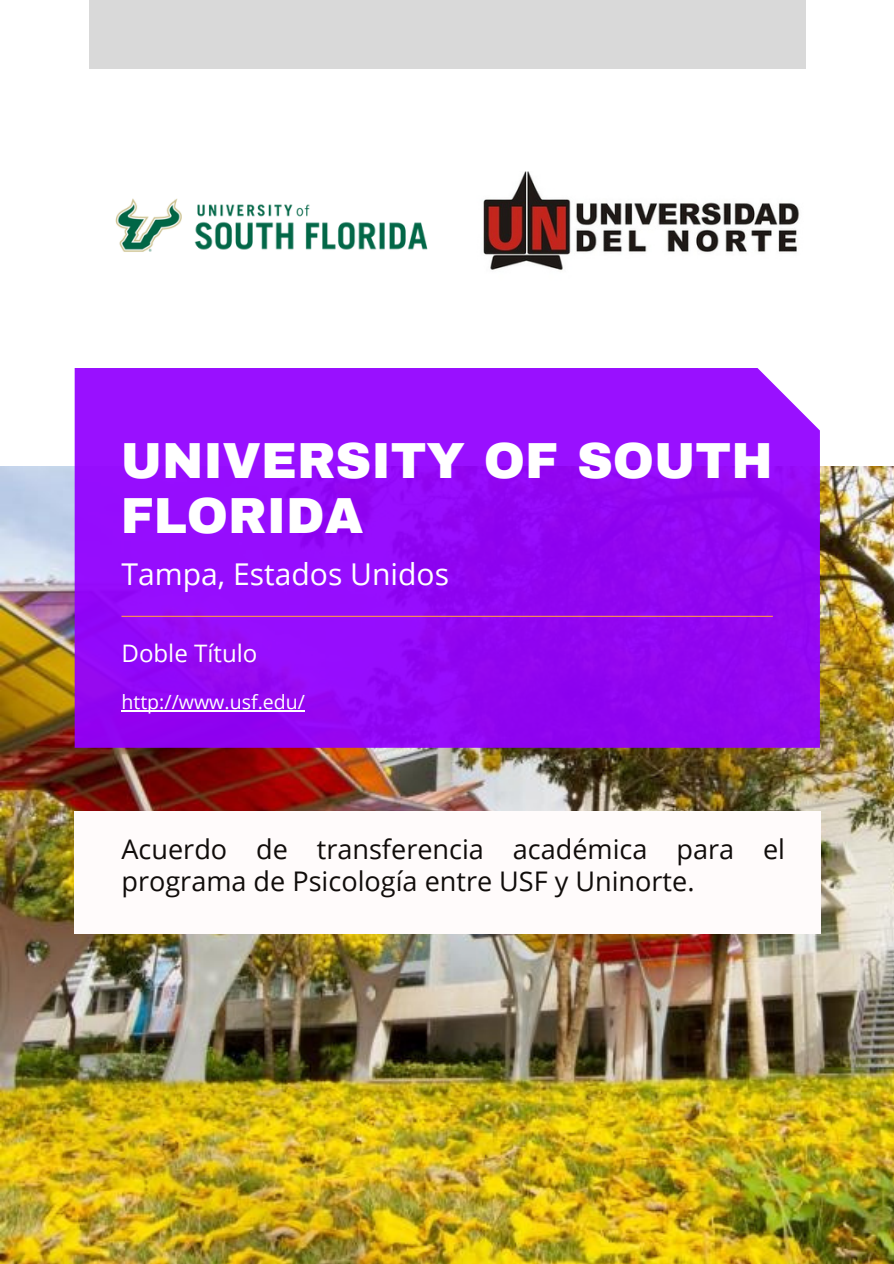
<style>
.page{position:relative;width:894px;height:1264px;background:#fff}
.page>*{position:absolute;margin:0;border:0;box-sizing:border-box;transform-origin:0 0}
.t1{font:900 49.65px/55.2px "Archivo";color:#fff}
.t2{font:30px "Open Sans";color:#fff}
.t3{font:27px/32.7px "Open Sans";color:#100c0a}
.t4{font:24px "Open Sans";color:#fff}
.t5{font:19.5px "Open Sans";color:#fff}
</style>
<div class="page">
<img style="left:0;top:467px;width:893px;height:796px">
<div style="left:89px;top:0;width:717px;height:69px;background:#d9d9d9"></div>
<img style="left:483px;top:171px;width:317px;height:99px">
<div style="left:75px;top:811px;width:745px;height:122px;background:#fffbfb"></div>
<svg style="left:75px;top:368px;width:744px;height:379px;background:#950bf7"></svg>
<hr style="left:121px;top:615px;width:651px;height:2px;background:#ff914d">
<img style="left:115px;top:198px;width:313px;height:54px">
<hr style="left:121px;top:710px;width:184px;height:1px;background:#fff">
<p class="t1" style="left:121px;top:433px;width:653px">UNIVERSITY OF SOUTH<br>FLORIDA</p>
<p class="t2" style="left:121px;top:552px;width:329px">Tampa, Estados Unidos</p>
<p class="t4" style="left:121px;top:636px;width:137px">Doble Título</p>
<p class="t5" style="left:121px;top:688px;width:185px">http://www.usf.edu/</p>
<p class="t3" style="left:121px;top:831px;width:665px">Acuerdo de transferencia académica para el programa de Psicología entre USF y Uninorte.</p>
</div>
